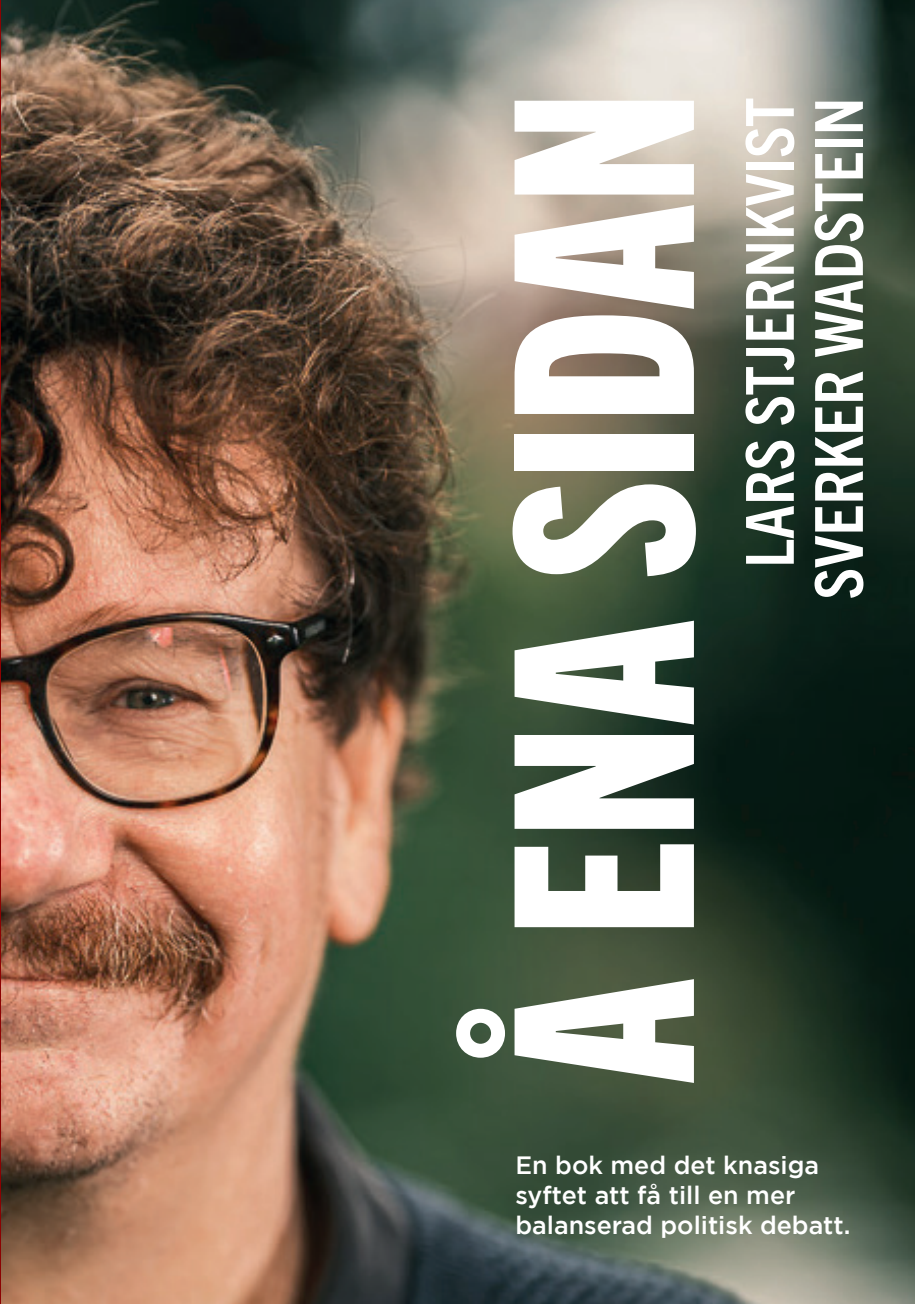
<style>
.page{position:relative;width:915px;height:1304px;background:#fff}
.page>*{position:absolute;margin:0;border:0;box-sizing:border-box;transform-origin:0 0}
.t1{font:249.5px "Trade Gothic Next LT Pro Hv Cm";color:#fff}
.t2{font:700 condensed 66.5px/69px "Trade Gothic Next LT Pro";color:#fff;text-align:center}
.t3{font:500 25px/30px "Gotham";color:#fff}
</style>
<div class="page">
<img style="left:0;top:0;width:914px;height:1304px">
<p class="t1" style="left:436px;top:1083px;width:994px;rotate:-90deg">Å ENA SIDAN</p>
<p class="t2" style="left:730px;top:599px;width:503px;rotate:-90deg">LARS STJERNKVIST<br>SVERKER WADSTEIN</p>
<p class="t3" style="left:515px;top:1149px;width:336px">En bok med det knasiga syftet att få till en mer balanserad politisk debatt.</p>
</div>
